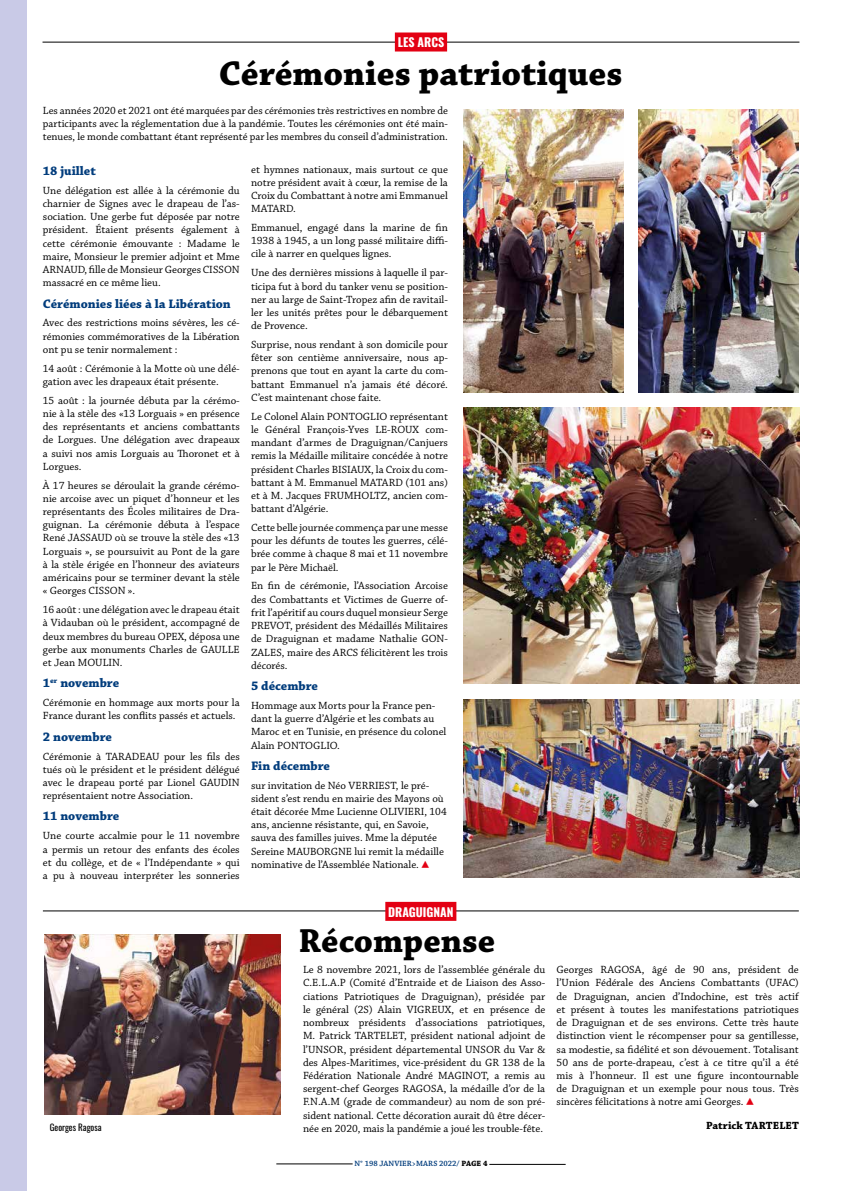
<style>
.page{position:relative;width:842px;height:1191px;background:#fff}
.page>*{position:absolute;margin:0;border:0;box-sizing:border-box;transform-origin:0 0}
.t1{font:700 36px "Chaparral Pro";color:#000}
.t2{font:700 35px "Chaparral Pro";color:#000}
.t3{font:700 13px "Chaparral Pro";color:#003c7c}
.t4{font:700 12px "Oswald";color:#fff}
.t5{font:11px/13.2px "Chaparral Pro";color:#000;text-align:justify}
.t6{font:700 11px "Chaparral Pro";letter-spacing:.005em;color:#000}
.t7{font:9px "Oswald";color:#000}
.t8{font:600 8px "Chaparral Pro";color:#003c7c}
.s1{font-family:"Source Sans Pro";font-weight:900;font-size:13px;color:#e30013}
.s2{font-weight:700;color:#000}
</style>
<div class="page">
<hr style="left:276px;top:1163px;width:77px;height:1px;background:#000">
<hr style="left:489px;top:1164px;width:77px;height:1px;background:#000">
<div style="left:0;top:0;width:27px;height:1191px;background:#c9cae7"></div>
<hr style="left:43px;top:42px;width:756px;height:1px;background:#000">
<div style="left:395px;top:32px;width:52px;height:19px;background:#e30013"></div>
<hr style="left:43px;top:910px;width:756px;height:1px;background:#000">
<div style="left:385px;top:902px;width:71px;height:19px;background:#e30013"></div>
<img style="left:463px;top:109px;width:160px;height:283px">
<img style="left:639px;top:109px;width:160px;height:283px">
<img style="left:463px;top:407px;width:336px;height:276px">
<img style="left:463px;top:699px;width:336px;height:178px">
<img style="left:44px;top:935px;width:236px;height:180px">
<p class="t4" style="left:398px;top:36px;width:48px">LES ARCS</p>
<h1 class="t1" style="left:219px;top:52px;width:405px">Cérémonies patriotiques</h1>
<p class="t5" style="left:43px;top:104px;width:406px">Les années 2020 et 2021 ont été marquées par des cérémonies très restrictives en nombre de participants avec la réglementation due à la pandémie. Toutes les cérémonies ont été main&shy;tenues, le monde combattant étant représenté par les membres du conseil d’administration.</p>
<p class="t3" style="left:43px;top:163px;width:55px">18 juillet</p>
<p class="t5" style="left:43px;top:184px;width:198px">Une délégation est allée à la cérémonie du charnier de Signes avec le drapeau de l’as&shy;sociation. Une gerbe fut déposée par notre président. Étaient présents également à cette cérémonie émouvante : Madame le maire, Monsieur le premier adjoint et Mme ARNAUD, fille de Monsieur Georges CISSON massacré en ce même lieu.</p>
<p class="t3" style="left:43px;top:296px;width:189px">Cérémonies liées à la Libération</p>
<p class="t5" style="left:43px;top:317px;width:198px">Avec des restrictions moins sévères, les cé&shy;rémonies commémoratives de la Libération ont pu se tenir normalement :</p>
<p class="t5" style="left:43px;top:362px;width:198px">14 août : Cérémonie à la Motte où une délé&shy;gation avec les drapeaux était présente.</p>
<p class="t5" style="left:43px;top:394px;width:198px">15 août : la journée débuta par la cérémo&shy;nie à la stèle des «13 Lorguais » en présence des représentants et anciens combattants de Lorgues. Une délégation avec drapeaux a suivi nos amis Lorguais au Thoronet et à Lorgues.</p>
<p class="t5" style="left:43px;top:479px;width:198px">À 17 heures se déroulait la grande cérémo&shy;nie arcoise avec un piquet d’honneur et les représentants des Écoles militaires de Dra&shy;guignan. La cérémonie débuta à l’espace René JASSAUD où se trouve la stèle des «13<br>Lorguais », se poursuivit au Pont de la gare à la stèle érigée en l’honneur des aviateurs américains pour se terminer devant la stèle « Georges CISSON ».</p>
<p class="t5" style="left:43px;top:603px;width:198px">16 août : une délégation avec le drapeau était à Vidauban où le président, accompagné de deux membres du bureau OPEX, déposa une gerbe aux monuments Charles de GAULLE et Jean MOULIN.</p>
<p class="t3" style="left:43px;top:675px;width:78px">1<sup>er</sup> novembre</p>
<p class="t5" style="left:43px;top:696px;width:198px">Cérémonie en hommage aux morts pour la<br>France durant les conflits passés et actuels.</p>
<p class="t3" style="left:43px;top:729px;width:71px">2 novembre</p>
<p class="t5" style="left:43px;top:750px;width:198px">Cérémonie à TARADEAU pour les fils des tués où le président et le président délégué avec le drapeau porté par Lionel GAUDIN représentaient notre Association.</p>
<p class="t3" style="left:43px;top:808px;width:78px">11 novembre</p>
<p class="t5" style="left:43px;top:829px;width:198px">Une courte accalmie pour le 11 novembre a permis un retour des enfants des écoles et du collège, et de « l’Indépendante » qui a pu à nouveau interpréter les sonneries</p>
<p class="t5" style="left:251px;top:163px;width:198px">et hymnes nationaux, mais surtout ce que notre président avait à cœur, la remise de la Croix du Combattant à notre ami Emmanuel MATARD.</p>
<p class="t5" style="left:251px;top:221px;width:198px">Emmanuel, engagé dans la marine de fin 1938 à 1945, a un long passé militaire diffi&shy;cile à narrer en quelques lignes.</p>
<p class="t5" style="left:251px;top:267px;width:198px">Une des dernières missions à laquelle il par&shy;ticipa fut à bord du tanker venu se position&shy;ner au large de Saint-Tropez afin de ravitail&shy;ler les unités prêtes pour le débarquement de Provence.</p>
<p class="t5" style="left:251px;top:338px;width:198px">Surprise, nous rendant à son domicile pour fêter son centième anniversaire, nous ap&shy;prenons que tout en ayant la carte du com&shy;battant Emmanuel n’a jamais été décoré.<br>C’est maintenant chose faite.</p>
<p class="t5" style="left:251px;top:410px;width:198px">Le Colonel Alain PONTOGLIO représentant le Général François-Yves LE-ROUX com&shy;mandant d’armes de Draguignan/Canjuers remis la Médaille militaire concédée à notre président Charles BISIAUX, la Croix du com&shy;battant à M. Emmanuel MATARD (101 ans) et à M. Jacques FRUMHOLTZ, ancien com&shy;battant d’Algérie.</p>
<p class="t5" style="left:251px;top:521px;width:198px">Cette belle journée commença par une messe pour les défunts de toutes les guerres, célé&shy;brée comme à chaque 8 mai et 11 novembre par le Père Michaël.</p>
<p class="t5" style="left:251px;top:580px;width:198px">En fin de cérémonie, l’Association Arcoise des Combattants et Victimes de Guerre of&shy;frit l’apéritif au cours duquel monsieur Serge PREVOT, président des Médaillés Militaires de Draguignan et madame Nathalie GON-ZALES, maire des ARCS félicitèrent les trois décorés.</p>
<p class="t3" style="left:251px;top:678px;width:69px">5 décembre</p>
<p class="t5" style="left:251px;top:699px;width:197px;text-align:left">Hommage aux Morts pour la France pen&shy;dant la guerre d’Algérie et les combats au Maroc et en Tunisie, en présence du colonel Alain PONTOGLIO.</p>
<p class="t3" style="left:251px;top:758px;width:80px">Fin décembre</p>
<p class="t5" style="left:251px;top:779px;width:197px;text-align:left">sur invitation de Néo VERRIEST, le pré&shy;sident s’est rendu en mairie des Mayons où était décorée Mme Lucienne OLIVIERI, 104 ans, ancienne résistante, qui, en Savoie, sauva des familles juives. Mme la députée Sereine MAUBORGNE lui remit la médaille nominative de l’Assemblée Nationale. <span class="s1">▲</span></p>
<p class="t7" style="left:50px;top:1119px;width:53px">Georges Ragosa</p>
<p class="t4" style="left:388px;top:905px;width:67px">DRAGUIGNAN</p>
<h2 class="t2" style="left:299px;top:920px;width:198px">Récompense</h2>
<p class="t5" style="left:303px;top:963px;width:244px">Le 8 novembre 2021, lors de l’assemblée générale du C.E.L.A.P (Comité d’Entraide et de Liaison des Asso&shy;ciations Patriotiques de Draguignan), présidée par le général (2S) Alain VIGREUX, et en présence de nombreux présidents d’associations patriotiques, M. Patrick TARTELET, président national adjoint de l’UNSOR, président départemental UNSOR du Var &amp; des Alpes-Maritimes, vice-président du GR 138 de la Fédération Nationale André MAGINOT, a remis au sergent-chef Georges RAGOSA, la médaille d’or de la F.N.A.M (grade de commandeur) au nom de son pré&shy;sident national. Cette décoration aurait dû être décer&shy;née en 2020, mais la pandémie a joué les trouble-fête.</p>
<p class="t5" style="left:557px;top:963px;width:244px">Georges RAGOSA, âgé de 90 ans, président de l’Union Fédérale des Anciens Combattants (UFAC) de Draguignan, ancien d’Indochine, est très actif et présent à toutes les manifestations patriotiques de Draguignan et de ses environs. Cette très haute distinction vient le récompenser pour sa gentillesse, sa modestie, sa fidélité et son dévouement. Totalisant 50 ans de porte-drapeau, c’est à ce titre qu’il a été mis à l’honneur. Il est une figure incontournable de Draguignan et un exemple pour nous tous. Très sincères félicitations à notre ami Georges. <span class="s1">▲</span></p>
<p class="t6" style="left:706px;top:1118px;width:94px">Patrick TARTELET</p>
<p class="t8" style="left:354px;top:1159px;width:135px">N° 198 JANVIER&gt;MARS 2022/ <span class="s2">PAGE 4</span></p>
</div>
